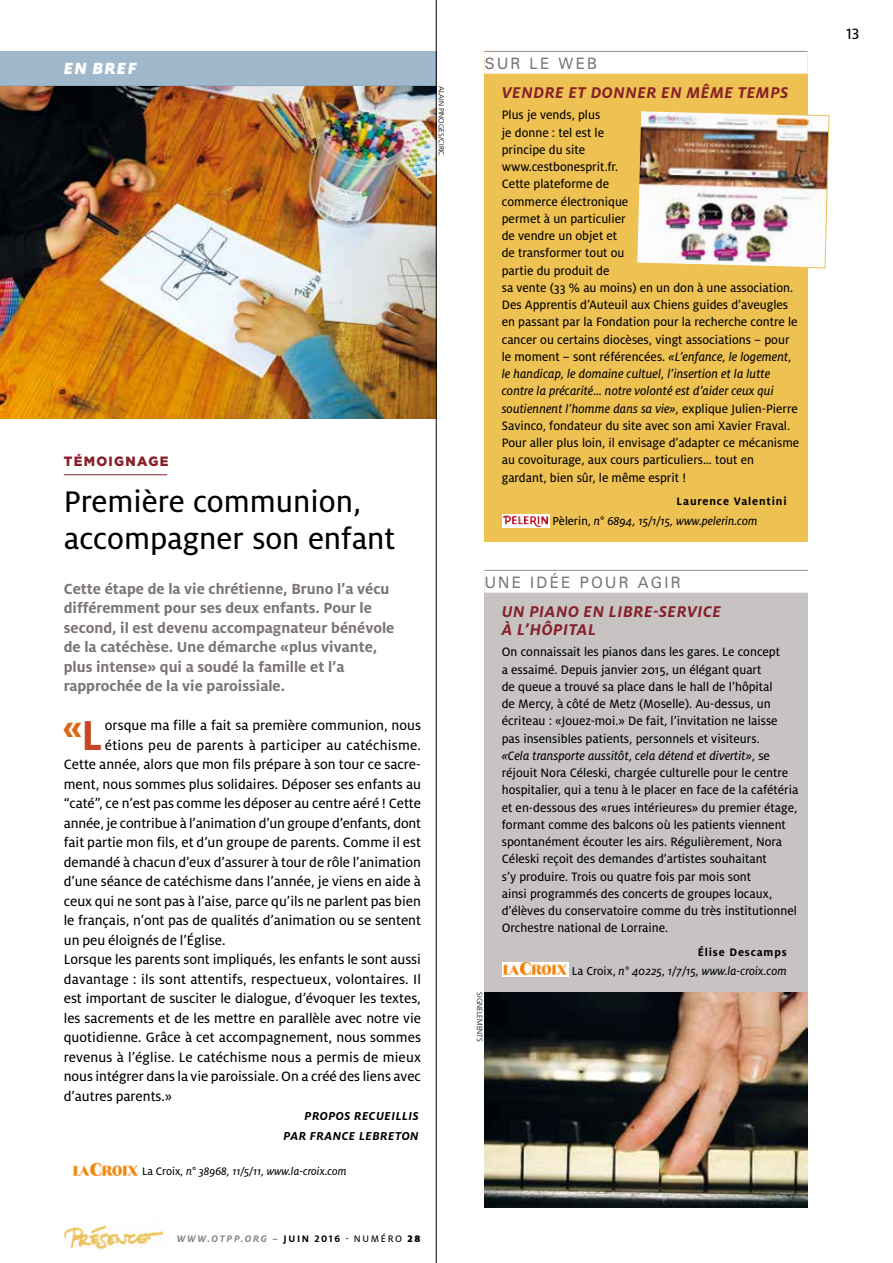
<style>
.page{position:relative;width:893px;height:1263px;background:#fff}
.page>*{position:absolute;margin:0;border:0;box-sizing:border-box;transform-origin:0 0}
.t1{font:700 37.05px "Milo OT";color:#dc6712}
.t2{font:33px/37.5px "Milo OT Text";color:#000}
.t3{font:italic 900 18px "Milo OT";letter-spacing:.07em;color:#fff}
.t4{font:italic 700 17.25px/18px "Milo OT";letter-spacing:.03em;color:#88202a}
.t5{font:16.5px "Milo OT Text";color:#000}
.t6{font:700 16.2px/19.5px "Milo OT";color:#7b7573}
.t7{font:15.75px "Zurich BT";letter-spacing:.15em;color:#7b7573}
.t8{font:15px "Milo OT Text";color:#000}
.t9{font:13.5px/17.2px "Milo OT Text";color:#000}
.t10{font:13.5px/17.2px "Milo OT Text Ita";color:#000}
.t11{font:900 13.5px "Gotham";letter-spacing:.1em;color:#88202a}
.t12{font:12.75px "Milo OT Text Ita";color:#000}
.t13{font:italic 700 12.75px/19.5px "Milo OT";letter-spacing:.04em;color:#000;text-align:right}
.t14{font:12px "Milo OT Text Ita";color:#000}
.t15{font:700 12px "Milo OT";letter-spacing:.07em;color:#000}
.t16{font:italic 700 10.5px "Milo OT";letter-spacing:.16em;color:#87888a}
.t17{font:300 7.5px "Frutiger";color:#000}
.s1{font-size:46.35px;color:#c54623}
.s2{font-family:"Milo OT Text"}
.s3{font-style:normal;color:#000}
.s4{font-family:"Milo OT Text";font-weight:400;font-style:normal;color:#000}
.s5{font-weight:900;font-style:normal;color:#000}
.s6{font-family:"Milo OT Text Ita"}
</style>
<div class="page">
<hr style="left:64px;top:474px;width:103px;height:1px;background:#88202a">
<svg style="left:73px;top:1165px;width:65px;height:11px"></svg>
<img style="left:74px;top:1163px;width:63px;height:12px">
<div style="left:485px;top:51px;width:323px;height:490px;background:#eec153"></div>
<hr style="left:485px;top:51px;width:322px;height:1px;background:#7b7573">
<div style="left:484px;top:52px;width:324px;height:22px;background:#fff"></div>
<svg style="left:502px;top:514px;width:48px;height:14px"></svg>
<img style="left:503px;top:516px;width:31px;height:8px">
<div style="left:485px;top:570px;width:323px;height:422px;background:#c7c3c2"></div>
<hr style="left:485px;top:570px;width:323px;height:1px;background:#7b7573">
<div style="left:484px;top:571px;width:324px;height:22px;background:#fff"></div>
<div style="left:502px;top:962px;width:67px;height:14px;background:#fff"></div>
<img style="left:503px;top:962px;width:64px;height:13px">
<img style="left:0;top:86px;width:436px;height:333px">
<img style="left:485px;top:992px;width:323px;height:216px">
<img style="left:637px;top:111px;width:192px;height:157px">
<img style="left:64px;top:1225px;width:99px;height:25px">
<div style="left:0;top:51px;width:437px;height:34px;background:#a0b8cb"></div>
<hr style="left:0;top:85px;width:437px;height:1px;background:#8dacc2">
<hr style="left:436px;top:0;width:1px;height:1263px;background:#000">
<h3 class="t3" style="left:64px;top:58px;width:74px">EN BREF</h3>
<p class="t17" style="left:446px;top:86px;width:72px;rotate:90deg">ALAIN PINOGES/CIRIC</p>
<p class="t11" style="left:64px;top:452px;width:106px">TÉMOIGNAGE</p>
<h2 class="t2" style="left:64px;top:483px;width:333px">Première communion, accompagner son enfant</h2>
<p class="t6" style="left:64px;top:579px;width:332px">Cette étape de la vie chrétienne, Bruno l’a vécu différemment pour ses deux enfants. Pour le second, il est devenu accompagnateur bénévole de la catéchèse. Une démarche «plus vivante, plus intense» qui a soudé la famille et l’a rapprochée de la vie paroissiale.</p>
<h1 class="t1" style="left:63px;top:707px;width:42px">«<span class="s1">L</span></h1>
<p class="t8" style="left:105px;top:717px;width:318px">orsque ma fille a fait sa première communion, nous</p>
<p class="t8" style="left:105px;top:737px;width:318px">étions peu de parents à participer au catéchisme.</p>
<p class="t8" style="left:64px;top:756px;width:359px">Cette année, alors que mon fils prépare à son tour ce sacre-</p>
<p class="t8" style="left:64px;top:776px;width:359px">ment, nous sommes plus solidaires. Déposer ses enfants au</p>
<p class="t8" style="left:64px;top:795px;width:359px">“caté”, ce n’est pas comme les déposer au centre aéré ! Cette</p>
<p class="t8" style="left:64px;top:815px;width:359px">année, je contribue à l’animation d’un groupe d’enfants, dont</p>
<p class="t8" style="left:64px;top:834px;width:359px">fait partie mon fils, et d’un groupe de parents. Comme il est</p>
<p class="t8" style="left:64px;top:854px;width:359px">demandé à chacun d’eux d’assurer à tour de rôle l’animation</p>
<p class="t8" style="left:64px;top:873px;width:359px">d’une séance de catéchisme dans l’année, je viens en aide à</p>
<p class="t8" style="left:64px;top:893px;width:359px">ceux qui ne sont pas à l’aise, parce qu’ils ne parlent pas bien</p>
<p class="t8" style="left:64px;top:912px;width:359px">le français, n’ont pas de qualités d’animation ou se sentent</p>
<p class="t8" style="left:64px;top:932px;width:163px">un peu éloignés de l’Église.</p>
<p class="t8" style="left:64px;top:951px;width:359px">Lorsque les parents sont impliqués, les enfants le sont aussi</p>
<p class="t8" style="left:64px;top:971px;width:359px">davantage : ils sont attentifs, respectueux, volontaires. Il</p>
<p class="t8" style="left:64px;top:990px;width:359px">est important de susciter le dialogue, d’évoquer les textes,</p>
<p class="t8" style="left:64px;top:1010px;width:359px">les sacrements et de les mettre en parallèle avec notre vie</p>
<p class="t8" style="left:64px;top:1029px;width:359px">quotidienne. Grâce à cet accompagnement, nous sommes</p>
<p class="t8" style="left:64px;top:1049px;width:359px">revenus à l’église. Le catéchisme nous a permis de mieux</p>
<p class="t8" style="left:64px;top:1068px;width:359px">nous intégrer dans la vie paroissiale. On a créé des liens avec</p>
<p class="t8" style="left:64px;top:1088px;width:110px">d’autres parents.»</p>
<p class="t13" style="left:284px;top:1107px;width:137px">PROPOS RECUEILLIS<br>PAR FRANCE LEBRETON</p>
<p class="t14" style="left:142px;top:1165px;width:206px"><span class="s2">La Croix</span>, n° 38968, 11/5/11, www.la-croix.com</p>
<p class="t16" style="left:177px;top:1233px;width:245px">WWW.OTPP.ORG ~ <span class="s3">JUIN 2016</span> <span class="s4">- NUMÉRO</span> <span class="s5">28</span></p>
<p class="t7" style="left:485px;top:54px;width:114px">SUR LE WEB</p>
<p class="t4" style="left:502px;top:83px;width:288px">VENDRE ET DONNER EN MÊME TEMPS</p>
<p class="t9" style="left:502px;top:107px;width:297px">Plus je vends, plus<br>je donne : tel est le<br>principe du site<br>www.cestbonesprit.fr.<br>Cette plateforme de<br>commerce électronique<br>permet à un particulier<br>de vendre un objet et<br>de transformer tout ou<br>partie du produit de<br>sa vente (33 % au moins) en un don à une association.<br>Des Apprentis d’Auteuil aux Chiens guides d’aveugles en passant par la Fondation pour la recherche contre le cancer ou certains diocèses, vingt associations – pour le moment – sont référencées. <span class="s6">«L’enfance, le logement,</span></p>
<p class="t10" style="left:502px;top:365px;width:297px">le handicap, le domaine cultuel, l’insertion et la lutte contre la précarité… notre volonté est d’aider ceux qui soutiennent l’homme dans sa vie», <span class="s2">explique Julien-Pierre</span></p>
<p class="t9" style="left:502px;top:417px;width:299px">Savinco, fondateur du site avec son ami Xavier Fraval.<br>Pour aller plus loin, il envisage d’adapter ce mécanisme au covoiturage, aux cours particuliers… tout en gardant, bien sûr, le même esprit !</p>
<p class="t15" style="left:677px;top:495px;width:112px">Laurence Valentini</p>
<p class="t12" style="left:553px;top:513px;width:207px"><span class="s2">Pèlerin</span>, n° 6894, 15/1/15, www.pelerin.com</p>
<p class="t7" style="left:485px;top:573px;width:197px">UNE IDÉE POUR AGIR</p>
<p class="t4" style="left:502px;top:602px;width:221px">UN PIANO EN LIBRE-SERVICE<br>À L’HÔPITAL</p>
<p class="t9" style="left:502px;top:643px;width:280px">On connaissait les pianos dans les gares. Le concept a essaimé. Depuis janvier 2015, un élégant quart<br>de queue a trouvé sa place dans le hall de l’hôpital de Mercy, à côté de Metz (Moselle). Au-dessus, un écriteau : «Jouez-moi.» De fait, l’invitation ne laisse pas insensibles patients, personnels et visiteurs.</p>
<p class="t10" style="left:502px;top:747px;width:270px">«Cela transporte aussitôt, cela détend et divertit»<span class="s2">, se</span></p>
<p class="t9" style="left:502px;top:764px;width:298px">réjouit Nora Céleski, chargée culturelle pour le centre hospitalier, qui a tenu à le placer en face de la cafétéria et en-dessous des «rues intérieures» du premier étage, formant comme des balcons où les patients viennent spontanément écouter les airs. Régulièrement, Nora Céleski reçoit des demandes d’artistes souhaitant<br>s’y produire. Trois ou quatre fois par mois sont<br>ainsi programmés des concerts de groupes locaux, d’élèves du conservatoire comme du très institutionnel Orchestre national de Lorraine.</p>
<p class="t15" style="left:698px;top:945px;width:90px">Élise Descamps</p>
<p class="t12" style="left:572px;top:964px;width:217px"><span class="s2">La Croix,</span> n° 40225, 1/7/15, www.la-croix.com</p>
<p class="t17" style="left:484px;top:992px;width:51px;rotate:90deg">SIGNELEMENTS</p>
<p class="t5" style="left:846px;top:24px;width:15px">13</p>
</div>
